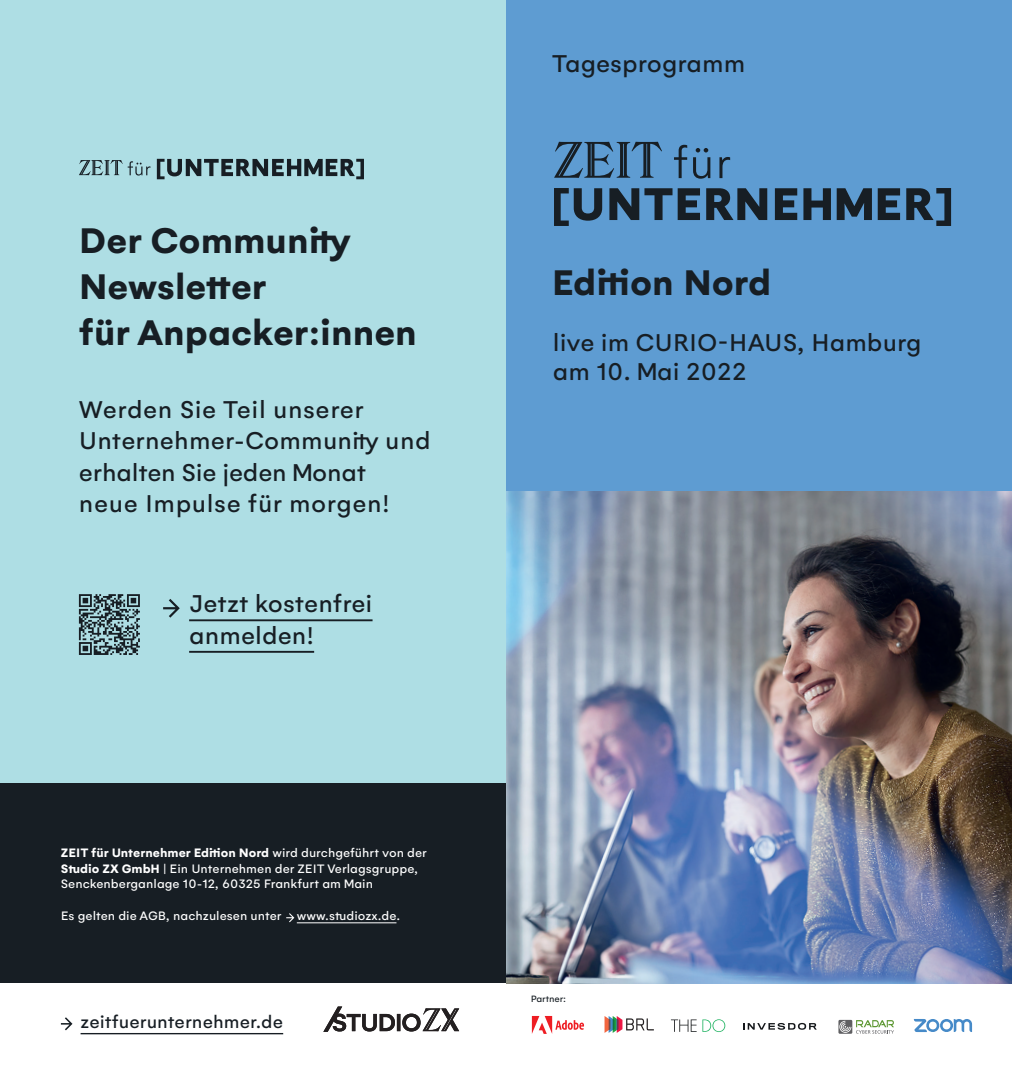
<style>
.page{position:relative;width:1012px;height:1072px;background:#fff}
.page>*{position:absolute;margin:0;border:0;box-sizing:border-box;transform-origin:0 0}
.t1{font:700 38.5px/46.2px "Gelion";color:#171e24}
.t2{font:26.25px/31.5px "Gelion";color:#171e24}
.t3{font:19.25px "Gelion";color:#171e24}
.t4{font:13.3px/15.9px "Gelion";color:#fff}
.t5{font:9.97px "Gelion";letter-spacing:-.02em;color:#171e24}
.s1{font-weight:700}
</style>
<div class="page">
<div style="left:0;top:782px;width:506px;height:201px;background:#171e24"></div>
<div style="left:0;top:0;width:506px;height:782px;background:#aedee4"></div>
<div style="left:506px;top:0;width:506px;height:491px;background:#5e9cd2"></div>
<img style="left:506px;top:491px;width:506px;height:492px">
<svg style="left:554px;top:142px;width:108px;height:36px"></svg>
<svg style="left:674px;top:145px;width:13px;height:33px"></svg>
<svg style="left:693px;top:148px;width:17px;height:31px"></svg>
<svg style="left:719px;top:157px;width:11px;height:21px"></svg>
<svg style="left:554px;top:188px;width:48px;height:38px"></svg>
<svg style="left:609px;top:188px;width:91px;height:32px"></svg>
<svg style="left:706px;top:188px;width:61px;height:32px"></svg>
<svg style="left:775px;top:188px;width:22px;height:32px"></svg>
<svg style="left:803px;top:188px;width:28px;height:32px"></svg>
<svg style="left:837px;top:188px;width:35px;height:32px"></svg>
<svg style="left:878px;top:188px;width:22px;height:32px"></svg>
<svg style="left:906px;top:188px;width:45px;height:38px"></svg>
<svg style="left:532px;top:1016px;width:52px;height:17px"></svg>
<svg style="left:605px;top:1016px;width:49px;height:16px"></svg>
<svg style="left:743px;top:1022px;width:74px;height:7px"></svg>
<svg style="left:838px;top:1019px;width:14px;height:14px"></svg>
<svg style="left:839px;top:1020px;width:55px;height:13px"></svg>
<svg style="left:914px;top:1019px;width:58px;height:13px"></svg>
<hr style="left:189px;top:619px;width:184px;height:2px;background:#171e24">
<hr style="left:189px;top:651px;width:125px;height:1px;background:#171e24">
<svg style="left:163px;top:599px;width:17px;height:18px"></svg>
<svg style="left:79px;top:594px;width:61px;height:61px"></svg>
<svg style="left:79px;top:160px;width:72px;height:15px"></svg>
<svg style="left:157px;top:159px;width:207px;height:20px"></svg>
<hr style="left:297px;top:922px;width:99px;height:1px;background:#fff">
<hr style="left:81px;top:1032px;width:202px;height:2px;background:#171e24">
<svg style="left:61px;top:1017px;width:11px;height:13px"></svg>
<svg style="left:286px;top:913px;width:8px;height:9px"></svg>
<svg style="left:323px;top:1006px;width:136px;height:25px"></svg>
<svg style="left:671px;top:1019px;width:54px;height:13px"></svg>
<p class="t1" style="left:79px;top:218px;width:340px">Der Community<br>Newsletter<br>für Anpacker:innen</p>
<p class="t2" style="left:79px;top:394px;width:353px">Werden Sie Teil unserer<br>Unternehmer-Community und erhalten Sie jeden Monat neue Impulse für morgen!</p>
<p class="t2" style="left:189px;top:588px;width:185px">Jetzt kostenfrei anmelden!</p>
<p class="t4" style="left:61px;top:844px;width:368px"><span class="s1">ZEIT für Unternehmer Edition Nord</span> wird durchgeführt von der<br><span class="s1">Studio ZX GmbH</span> | Ein Unternehmen der ZEIT Verlagsgruppe,<br>Senckenberganlage 10-12, 60325 Frankfurt am Main</p>
<p class="t4" style="left:61px;top:908px;width:341px">Es gelten die AGB, nachzulesen unter www.studiozx.de.</p>
<p class="t3" style="left:81px;top:1010px;width:204px">zeitfuerunternehmer.de</p>
<p class="t2" style="left:552px;top:48px;width:195px">Tagesprogramm</p>
<p class="t1" style="left:552px;top:260px;width:221px">Edition Nord</p>
<p class="t2" style="left:553px;top:328px;width:370px;line-height:29.8px">live im CURIO-HAUS, Hamburg am 10. Mai 2022</p>
<p class="t5" style="left:531px;top:993px;width:37px">Partner:</p>
</div>
